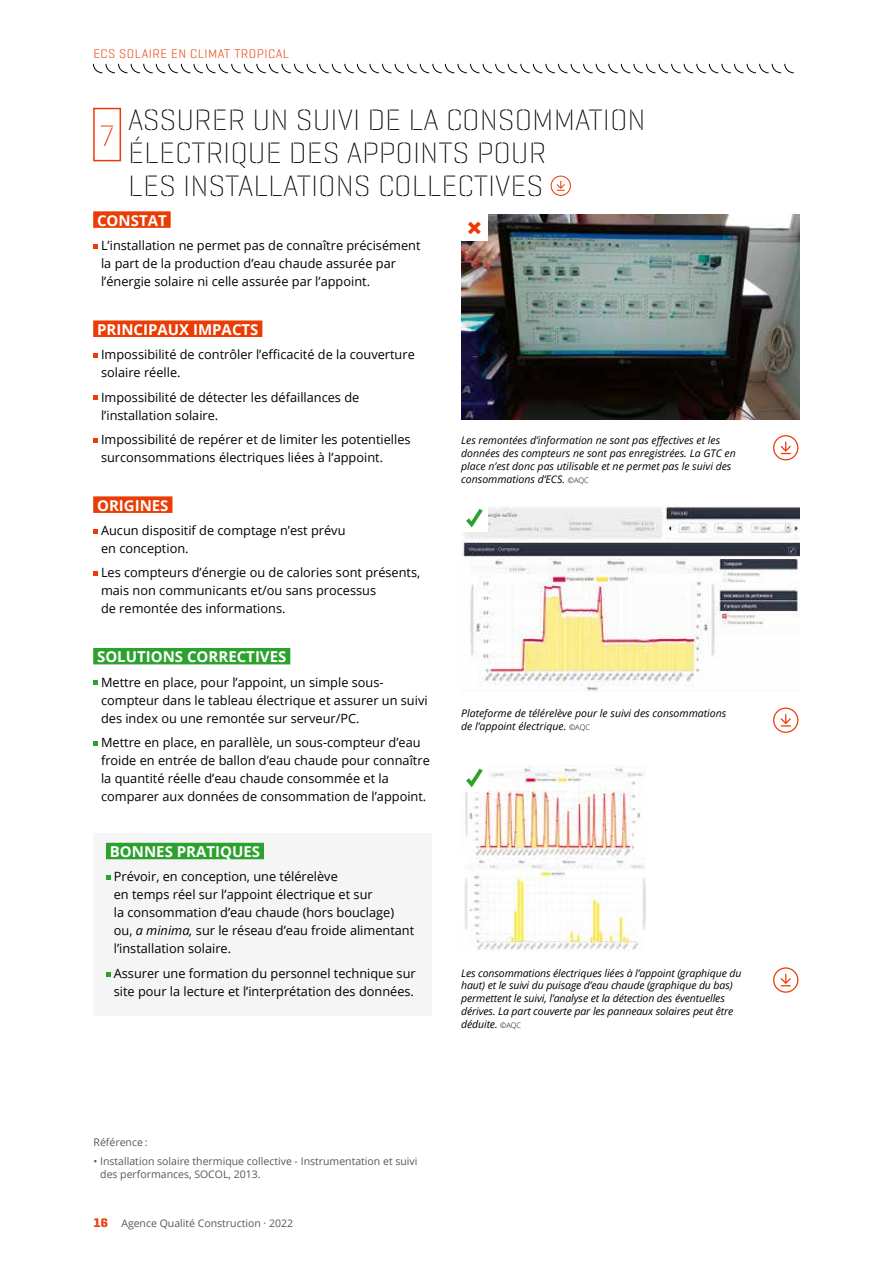
<style>
.page{position:relative;width:893px;height:1263px;background:#fff}
.page>*{position:absolute;margin:0;border:0;box-sizing:border-box;transform-origin:0 0}
.t1{font:30px/33px "Geogrotesque Stencil B Ul";color:#000}
.t2{font:30px "Geogrotesque Stencil B Ul";color:#ea3c05}
.t3{font:800 28.5px "Open Sans";color:#ea3c05}
.t4{font:700 15px "Open Sans";color:#fff}
.t5{font:12.75px/18px "Open Sans";color:#000}
.t6{font:12.75px "Geogrotesque Stencil A Lg";letter-spacing:.04em;color:#ea3c05}
.t7{font:italic 10.5px/12.8px "Open Sans";color:#000}
.t8{font:10.5px/13.5px "Open Sans";color:#555756}
.s1{font-weight:300;font-style:normal;font-size:7.5px}
.s2{font-style:italic}
.s3{font-family:"Geogrotesque Stencil A";font-weight:700;font-size:12.75px;color:#ea3c05}
</style>
<div class="page">
<img style="left:461px;top:506px;width:338px;height:186px">
<img style="left:465px;top:765px;width:181px;height:186px">
<svg style="left:93px;top:64px;width:701px;height:10px"></svg>
<img style="left:461px;top:214px;width:338px;height:205px">
<div style="left:93px;top:108px;width:28px;height:53px;border:2px solid #ea3c05"></div>
<svg style="left:551px;top:176px;width:20px;height:20px"></svg>
<div style="left:93px;top:211px;width:78px;height:17px;background:#ea3c05"></div>
<div style="left:93px;top:320px;width:169px;height:17px;background:#ea3c05"></div>
<div style="left:93px;top:496px;width:79px;height:17px;background:#ea3c05"></div>
<div style="left:93px;top:648px;width:197px;height:16px;background:#2da12e"></div>
<svg style="left:93px;top:244px;width:5px;height:4px"></svg>
<svg style="left:93px;top:353px;width:5px;height:5px"></svg>
<svg style="left:93px;top:395px;width:5px;height:5px"></svg>
<svg style="left:93px;top:438px;width:5px;height:4px"></svg>
<svg style="left:93px;top:529px;width:5px;height:4px"></svg>
<svg style="left:93px;top:571px;width:5px;height:5px"></svg>
<svg style="left:93px;top:680px;width:5px;height:5px"></svg>
<svg style="left:93px;top:741px;width:5px;height:4px"></svg>
<div style="left:93px;top:833px;width:338px;height:182px;background:#f5f5f5"></div>
<div style="left:106px;top:843px;width:158px;height:16px;background:#2da12e"></div>
<svg style="left:106px;top:875px;width:4px;height:5px"></svg>
<svg style="left:106px;top:972px;width:4px;height:4px"></svg>
<svg style="left:773px;top:435px;width:25px;height:25px"></svg>
<svg style="left:773px;top:707px;width:25px;height:26px"></svg>
<svg style="left:773px;top:967px;width:25px;height:26px"></svg>
<div style="left:461px;top:214px;width:26px;height:26px;background:#fff"></div>
<div style="left:461px;top:506px;width:26px;height:26px;background:#fff"></div>
<svg style="left:466px;top:508px;width:17px;height:20px"></svg>
<div style="left:461px;top:765px;width:26px;height:27px;background:#fff"></div>
<svg style="left:466px;top:768px;width:17px;height:20px"></svg>
<p class="t6" style="left:93px;top:46px;width:197px">ECS SOLAIRE EN CLIMAT TROPICAL</p>
<h1 class="t1" style="left:128px;top:103px;width:519px">ASSURER UN SUIVI DE LA CONSOMMATION<br>ÉLECTRIQUE DES APPOINTS POUR<br>LES INSTALLATIONS COLLECTIVES</h1>
<p class="t4" style="left:97px;top:210px;width:71px">CONSTAT</p>
<p class="t5" style="left:101px;top:236px;width:321px">L’installation ne permet pas de connaître précisément la part de la production d’eau chaude assurée par l’énergie solaire ni celle assurée par l’appoint.</p>
<p class="t4" style="left:97px;top:319px;width:163px">PRINCIPAUX IMPACTS</p>
<p class="t5" style="left:101px;top:345px;width:315px">Impossibilité de contrôler l’efficacité de la couverture solaire réelle.</p>
<p class="t5" style="left:101px;top:388px;width:260px">Impossibilité de détecter les défaillances de l’installation solaire.</p>
<p class="t5" style="left:101px;top:430px;width:311px">Impossibilité de repérer et de limiter les potentielles surconsommations électriques liées à l’appoint.</p>
<p class="t4" style="left:97px;top:495px;width:73px">ORIGINES</p>
<p class="t5" style="left:101px;top:521px;width:246px">Aucun dispositif de comptage n’est prévu en conception.</p>
<p class="t5" style="left:101px;top:563px;width:321px">Les compteurs d’énergie ou de calories sont présents, mais non communicants et/ou sans processus<br>de remontée des informations.</p>
<p class="t4" style="left:97px;top:646px;width:191px">SOLUTIONS CORRECTIVES</p>
<p class="t5" style="left:101px;top:673px;width:328px">Mettre en place, pour l’appoint, un simple sous&shy;compteur dans le tableau électrique et assurer un suivi des index ou une remontée sur serveur/PC.</p>
<p class="t5" style="left:101px;top:733px;width:330px">Mettre en place, en parallèle, un sous-compteur d’eau froide en entrée de ballon d’eau chaude pour connaître la quantité réelle d’eau chaude consommée et la comparer aux données de consommation de l’appoint.</p>
<h1 class="t2" style="left:99px;top:117px;width:17px">7</h1>
<h2 class="t3" style="left:466px;top:206px;width:18px">×</h2>
<p class="t7" style="left:461px;top:434px;width:276px">Les remontées d’information ne sont pas effectives et les données des compteurs ne sont pas enregistrées. La GTC en place n’est donc pas utilisable et ne permet pas le suivi des consommations d’ECS. <span class="s1">©AQC</span></p>
<p class="t7" style="left:461px;top:706px;width:267px">Plateforme de télérelève pour le suivi des consommations de l’appoint électrique. <span class="s1">©AQC</span></p>
<p class="t4" style="left:110px;top:841px;width:152px">BONNES PRATIQUES</p>
<p class="t5" style="left:114px;top:867px;width:302px">Prévoir, en conception, une télérelève<br>en temps réel sur l’appoint électrique et sur<br>la consommation d’eau chaude (hors bouclage) ou, <span class="s2">a minima,</span> sur le réseau d’eau froide alimentant l’installation solaire.</p>
<p class="t5" style="left:114px;top:964px;width:303px">Assurer une formation du personnel technique sur site pour la lecture et l’interprétation des données.</p>
<p class="t8" style="left:94px;top:1135px;width:56px">Référence :</p>
<p class="t8" style="left:100px;top:1154px;width:319px;text-indent:-7px">• Installation solaire thermique collective - Instrumentation et suivi des performances, SOCOL, 2013.</p>
<p class="t8" style="left:94px;top:1216px;width:201px"><span class="s3">16</span> Agence Qualité Construction · 2022</p>
<p class="t7" style="left:461px;top:966px;width:282px">Les consommations électriques liées à l’appoint (graphique du haut) et le suivi du puisage d’eau chaude (graphique du bas) permettent le suivi, l’analyse et la détection des éventuelles dérives. La part couverte par les panneaux solaires peut être déduite. <span class="s1">©AQC</span></p>
</div>
